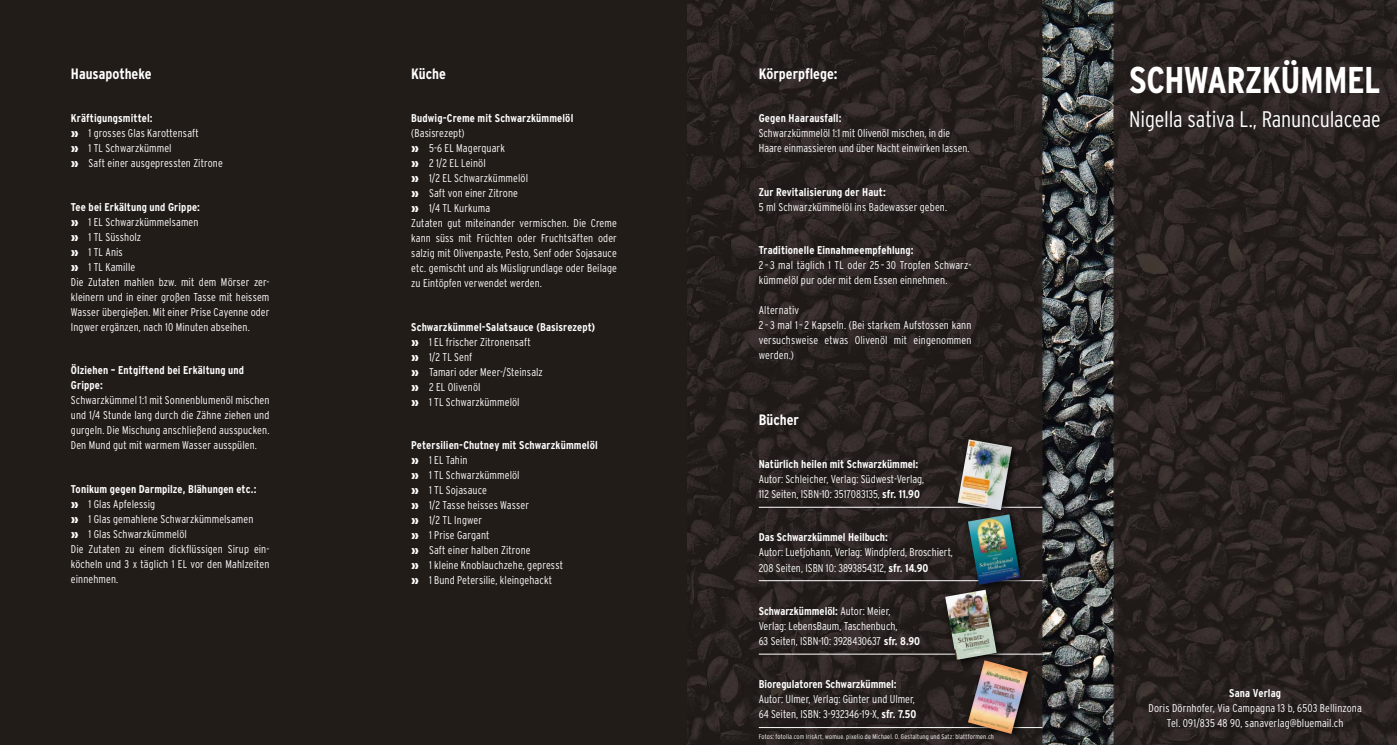
<style>
.page{position:relative;width:1397px;height:745px;background:#fff}
.page>*{position:absolute;margin:0;border:0;box-sizing:border-box;transform-origin:0 0}
.t1{font:700 condensed 37.25px "Interstate";letter-spacing:-.015em;color:#fff}
.t2{font:300 condensed 22.5px "Interstate";letter-spacing:-.01em;color:#fff}
.t3{font:700 condensed 15px "Interstate";color:#fff}
.t4{font:300 condensed 11.25px/15px "Interstate";letter-spacing:.005em;color:#fff}
.t5{font:700 condensed 11.25px/15px "Interstate";letter-spacing:.005em;color:#fff}
.t6{font:300 condensed 6.88px "Interstate";letter-spacing:.025em;color:#fff}
.s1{font-weight:700}
.s2{font-weight:900;font-stretch:normal}
</style>
<div class="page">
<div style="left:0;top:0;width:687px;height:744px;background:#221c19"></div>
<img style="left:687px;top:0;width:709px;height:744px">
<hr style="left:758px;top:506px;width:284px;height:1px;background:#fff">
<hr style="left:758px;top:580px;width:284px;height:1px;background:#fff">
<hr style="left:758px;top:653px;width:284px;height:1px;background:#fff">
<hr style="left:758px;top:726px;width:284px;height:1px;background:#fff">
<div style="left:962px;top:508px;width:66px;height:85px;background:#000;opacity:.75"></div>
<img style="left:967px;top:518px;width:53px;height:66px">
<div style="left:939px;top:584px;width:66px;height:84px;background:#000;opacity:.75"></div>
<img style="left:945px;top:589px;width:51px;height:70px">
<div style="left:962px;top:654px;width:74px;height:88px;background:#000;opacity:.75"></div>
<img style="left:967px;top:659px;width:60px;height:74px">
<div style="left:952px;top:433px;width:68px;height:85px;background:#000;opacity:.75"></div>
<img style="left:957px;top:439px;width:54px;height:71px">
<h3 class="t3" style="left:71px;top:65px;width:82px">Hausapotheke</h3>
<p class="t4" style="left:71px;top:111px;width:153px"><span class="s1">Kräftigungsmittel:<br></span><span class="s2">»</span> 1 grosses Glas Karottensaft<br><span class="s2">»</span> 1 TL Schwarzkümmel<br><span class="s2">»</span> Saft einer ausgepressten Zitrone</p>
<p class="t4" style="left:71px;top:199px;width:200px"><span class="s1">Tee bei Erkältung und Grippe:<br></span><span class="s2">»</span> 1 EL Schwarzkümmelsamen<br><span class="s2">»</span> 1 TL Süssholz<br><span class="s2">»</span> 1 TL Anis<br><span class="s2">»</span> 1 TL Kamille<br>Die Zutaten mahlen bzw. mit dem Mörser zer&shy;kleinern und in einer großen Tasse mit heissem<br>Wasser übergießen. Mit einer Prise Cayenne oder<br>Ingwer ergänzen, nach 10 Minuten abseihen.</p>
<p class="t5" style="left:71px;top:362px;width:175px">Ölziehen – Entgiftend bei Erkältung und<br>Grippe:</p>
<p class="t4" style="left:71px;top:392px;width:200px;text-align:justify">Schwarzkümmel 1:1 mit Sonnenblumenöl mischen und 1/4 Stunde lang durch die Zähne ziehen und gurgeln. Die Mischung anschließend ausspucken.<br>Den Mund gut mit warmem Wasser ausspülen.</p>
<p class="t4" style="left:71px;top:481px;width:200px"><span class="s1">Tonikum gegen Darmpilze, Blähungen etc.:<br></span><span class="s2">»</span> 1 Glas Apfelessig<br><span class="s2">»</span> 1 Glas gemahlene Schwarzkümmelsamen<br><span class="s2">»</span> 1 Glas Schwarzkümmelöl<br>Die Zutaten zu einem dickflüssigen Sirup ein&shy;köcheln und 3 x täglich 1 EL vor den Mahlzeiten einnehmen.</p>
<h3 class="t3" style="left:411px;top:65px;width:36px">Küche</h3>
<p class="t5" style="left:411px;top:111px;width:163px">Budwig-Creme mit Schwarzkümmelöl</p>
<p class="t4" style="left:411px;top:126px;width:207px">(Basisrezept)<br><span class="s2">»</span> 5-6 EL Magerquark<br><span class="s2">»</span> 2 1/2 EL Leinöl<br><span class="s2">»</span> 1/2 EL Schwarzkümmelöl<br><span class="s2">»</span> Saft von einer Zitrone<br><span class="s2">»</span> 1/4 TL Kurkuma<br>Zutaten gut miteinander vermischen. Die Creme kann süss mit Früchten oder Fruchtsäften oder salzig mit Olivenpaste, Pesto, Senf oder Sojasauce etc. gemischt und als Müsligrundlage oder Beilage zu Eintöpfen verwendet werden.</p>
<p class="t4" style="left:411px;top:319px;width:185px"><span class="s1">Schwarzkümmel-Salatsauce (Basisrezept) </span><span class="s2">»</span> 1 EL frischer Zitronensaft<br><span class="s2">»</span> 1/2 TL Senf<br><span class="s2">»</span> Tamari oder Meer-/Steinsalz<br><span class="s2">»</span> 2 EL Olivenöl<br><span class="s2">»</span> 1 TL Schwarzkümmelöl</p>
<p class="t4" style="left:411px;top:437px;width:188px"><span class="s1">Petersilien-Chutney mit Schwarzkümmelöl </span><span class="s2">»</span> 1 EL Tahin<br><span class="s2">»</span> 1 TL Schwarzkümmelöl<br><span class="s2">»</span> 1 TL Sojasauce<br><span class="s2">»</span> 1/2 Tasse heisses Wasser<br><span class="s2">»</span> 1/2 TL Ingwer<br><span class="s2">»</span> 1 Prise Gargant<br><span class="s2">»</span> Saft einer halben Zitrone<br><span class="s2">»</span> 1 kleine Knoblauchzehe, gepresst<br><span class="s2">»</span> 1 Bund Petersilie, kleingehackt</p>
<h3 class="t3" style="left:758px;top:65px;width:80px">Körperpflege:</h3>
<p class="t5" style="left:758px;top:111px;width:84px">Gegen Haarausfall:</p>
<p class="t4" style="left:758px;top:126px;width:212px">Schwarzkümmelöl 1:1 mit Olivenöl mischen, in die<br>Haare einmassieren und über Nacht einwirken lassen.</p>
<p class="t5" style="left:758px;top:184px;width:128px">Zur Revitalisierung der Haut:</p>
<p class="t4" style="left:758px;top:199px;width:190px">5 ml Schwarzkümmelöl ins Badewasser geben.</p>
<p class="t5" style="left:758px;top:242px;width:156px">Traditionelle Einnahmeempfehlung:</p>
<p class="t4" style="left:758px;top:257px;width:213px">2 – 3 mal täglich 1 TL oder 25 – 30 Tropfen Schwarz&shy;kümmelöl pur oder mit dem Essen einnehmen.</p>
<p class="t4" style="left:758px;top:302px;width:214px">Alternativ<br>2 – 3 mal 1– 2 Kapseln. (Bei starkem Aufstossen kann versuchsweise etwas Olivenöl mit eingenommen werden.)</p>
<h3 class="t3" style="left:758px;top:410px;width:42px">Bücher</h3>
<p class="t5" style="left:758px;top:456px;width:161px">Natürlich heilen mit Schwarzkümmel:</p>
<p class="t4" style="left:758px;top:471px;width:167px">Autor: Schleicher, Verlag: Südwest-Verlag,<br>112 Seiten, ISBN-10: 3517083135, <span class="s1">sfr. 11.90</span></p>
<p class="t5" style="left:758px;top:529px;width:131px">Das Schwarzkümmel Heilbuch:</p>
<p class="t4" style="left:758px;top:544px;width:196px">Autor: Luetjohann, Verlag: Windpferd, Broschiert,<br>208 Seiten, ISBN 10: 3893854312, <span class="s1">sfr. 14.90</span></p>
<p class="t4" style="left:758px;top:603px;width:163px"><span class="s1">Schwarzkümmelöl:</span> Autor: Meier,<br>Verlag: LebensBaum, Taschenbuch,<br>63 Seiten, ISBN-10: 3928430637 <span class="s1">sfr. 8.90</span></p>
<p class="t5" style="left:758px;top:676px;width:139px">Bioregulatoren Schwarzkümmel:</p>
<p class="t4" style="left:758px;top:691px;width:159px">Autor: Ulmer, Verlag: Günter und Ulmer,<br>64 Seiten, ISBN: 3-932346-19-X, <span class="s1">sfr. 7.50</span></p>
<p class="t6" style="left:758px;top:732px;width:237px">Fotos: fotolia.com IrisArt, womue. pixelio.de Michael. O. Gestaltung und Satz: blattformen.ch</p>
<h1 class="t1" style="left:1129px;top:59px;width:253px">SCHWARZKÜMMEL</h1>
<h2 class="t2" style="left:1129px;top:107px;width:253px">Nigella sativa L., Ranunculaceae</h2>
<p class="t5" style="left:1228px;top:685px;width:53px">Sana Verlag</p>
<p class="t4" style="left:1148px;top:700px;width:215px;text-align:center">Doris Dörnhofer, Via Campagna 13 b, 6503 Bellinzona<br>Tel. 091/835 48 90, sanaverlag@bluemail.ch</p>
</div>
